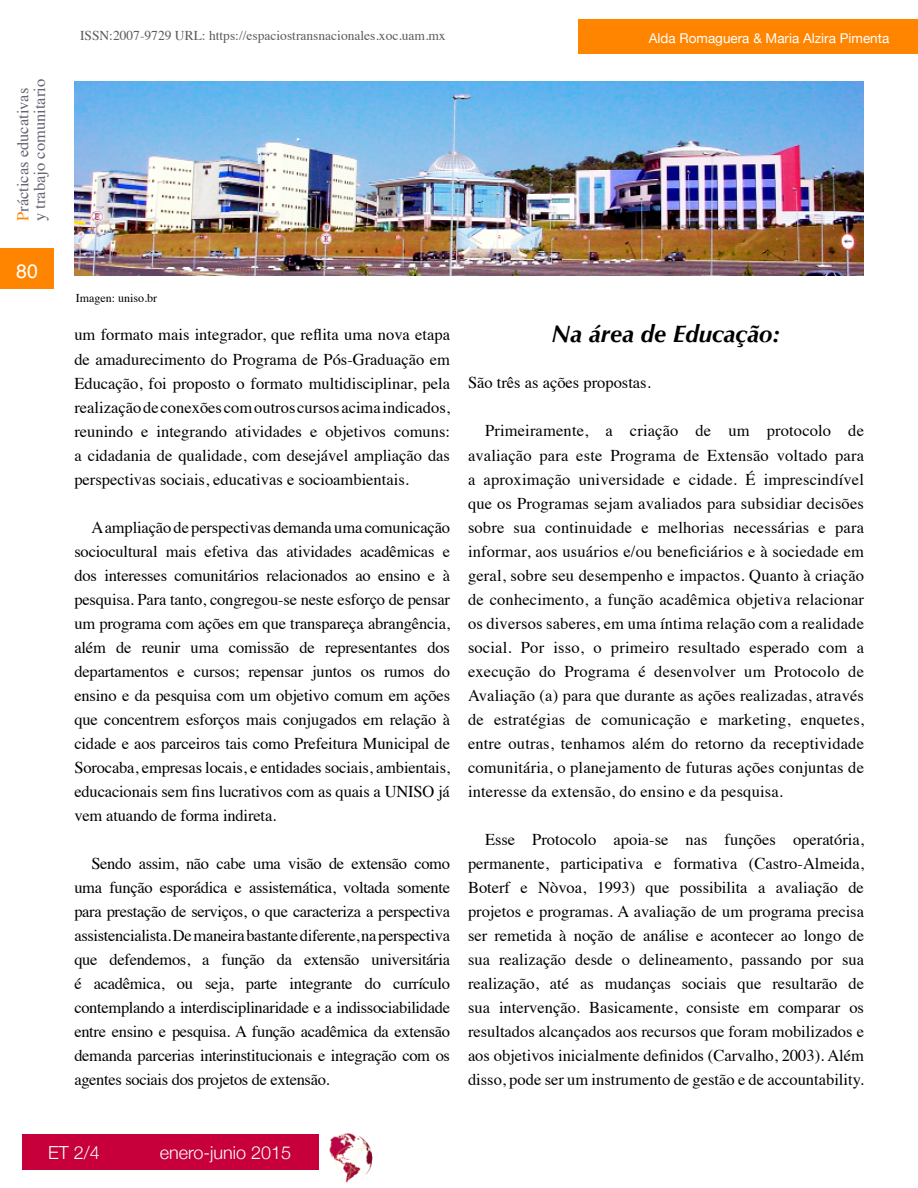
<style>
.page{position:relative;width:918px;height:1188px;background:#fff}
.page>*{position:absolute;margin:0;border:0;box-sizing:border-box;transform-origin:0 0}
.t1{font:italic 700 24px "Optima";color:#000}
.t2{font:19.5px "Helvetica";color:#fff}
.t3{font:300 18px "Helvetica Neue";color:#fff}
.t4{font:16.5px/24px "Times";color:#000;text-align:justify}
.t5{font:16.5px/16.5px "Times";color:#646474}
.t6{font:13.5px "Times";color:#5b5b5f}
.t7{font:13.5px "Helvetica Neue";color:#fff}
.t8{font:12px "Times";color:#000}
.s1{color:#ff8500}
</style>
<div class="page">
<div style="left:0;top:249px;width:54px;height:40px;background:#ff8500"></div>
<div style="left:578px;top:20px;width:340px;height:34px;background:#ff8500"></div>
<div style="left:23px;top:1134px;width:297px;height:36px;background:#c7003c"></div>
<img style="left:329px;top:1133px;width:44px;height:50px">
<img style="left:74px;top:82px;width:790px;height:193px">
<p class="t5" style="left:13px;top:221px;width:144px;rotate:-90deg"><span class="s1">P</span>rácticas educativas y trabajo comunitario</p>
<p class="t2" style="left:16px;top:256px;width:23px">80</p>
<p class="t6" style="left:80px;top:23px;width:367px">ISSN:2007-9729 URL: https://espaciostransnacionales.xoc.uam.mx</p>
<p class="t7" style="left:649px;top:28px;width:242px">Alda Romaguera &amp; Maria Alzira Pimenta</p>
<p class="t8" style="left:76px;top:287px;width:83px">Imagen: uniso.br</p>
<p class="t4" style="left:74px;top:322px;width:377px">um formato mais integrador, que reflita uma nova etapa de amadurecimento do Programa de Pós-Graduação em Educação, foi proposto o formato multidisciplinar, pela realização de conexões com outros cursos acima indicados, reunindo e integrando atividades e objetivos comuns: a cidadania de qualidade, com desejável ampliação das perspectivas sociais, educativas e socioambientais.</p>
<p class="t4" style="left:74px;top:514px;width:377px;text-indent:17px">A ampliação de perspectivas demanda uma comunicação sociocultural mais efetiva das atividades acadêmicas e dos interesses comunitários relacionados ao ensino e à pesquisa. Para tanto, congregou-se neste esforço de pensar um programa com ações em que transpareça abrangência, além de reunir uma comissão de representantes dos departamentos e cursos; repensar juntos os rumos do ensino e da pesquisa com um objetivo comum em ações que concentrem esforços mais conjugados em relação à cidade e aos parceiros tais como Prefeitura Municipal de Sorocaba, empresas locais, e entidades sociais, ambientais, educacionais sem fins lucrativos com as quais a UNISO já vem atuando de forma indireta.</p>
<p class="t4" style="left:74px;top:850px;width:377px;text-indent:17px">Sendo assim, não cabe uma visão de extensão como uma função esporádica e assistemática, voltada somente para prestação de serviços, o que caracteriza a perspectiva assistencialista. De maneira bastante diferente, na perspectiva que defendemos, a função da extensão universitária é acadêmica, ou seja, parte integrante do currículo contemplando a interdisciplinaridade e a indissociabilidade entre ensino e pesquisa. A função acadêmica da extensão demanda parcerias interinstitucionais e integração com os agentes sociais dos projetos de extensão.</p>
<h1 class="t1" style="left:552px;top:320px;width:230px">Na área de Educação:</h1>
<p class="t4" style="left:468px;top:370px;width:184px">São três as ações propostas.</p>
<p class="t4" style="left:468px;top:418px;width:398px;text-indent:17px">Primeiramente, a criação de um protocolo de avaliação para este Programa de Extensão voltado para a aproximação universidade e cidade. É imprescindível que os Programas sejam avaliados para subsidiar decisões sobre sua continuidade e melhorias necessárias e para informar, aos usuários e/ou beneficiários e à sociedade em geral, sobre seu desempenho e impactos. Quanto à criação de conhecimento, a função acadêmica objetiva relacionar os diversos saberes, em uma íntima relação com a realidade social. Por isso, o primeiro resultado esperado com a execução do Programa é desenvolver um Protocolo de Avaliação (a) para que durante as ações realizadas, através de estratégias de comunicação e marketing, enquetes, entre outras, tenhamos além do retorno da receptividade comunitária, o planejamento de futuras ações conjuntas de interesse da extensão, do ensino e da pesquisa.</p>
<p class="t4" style="left:468px;top:826px;width:398px;text-indent:17px">Esse Protocolo apoia-se nas funções operatória, permanente, participativa e formativa (Castro-Almeida, Boterf e Nòvoa, 1993) que possibilita a avaliação de projetos e programas. A avaliação de um programa precisa ser remetida à noção de análise e acontecer ao longo de sua realização desde o delineamento, passando por sua realização, até as mudanças sociais que resultarão de sua intervenção. Basicamente, consiste em comparar os resultados alcançados aos recursos que foram mobilizados e aos objetivos inicialmente definidos (Carvalho, 2003). Além disso, pode ser um instrumento de gestão e de accountability.</p>
<p class="t3" style="left:48px;top:1138px;width:53px">ET 2/4</p>
<p class="t3" style="left:160px;top:1138px;width:133px">enero-junio 2015</p>
</div>
